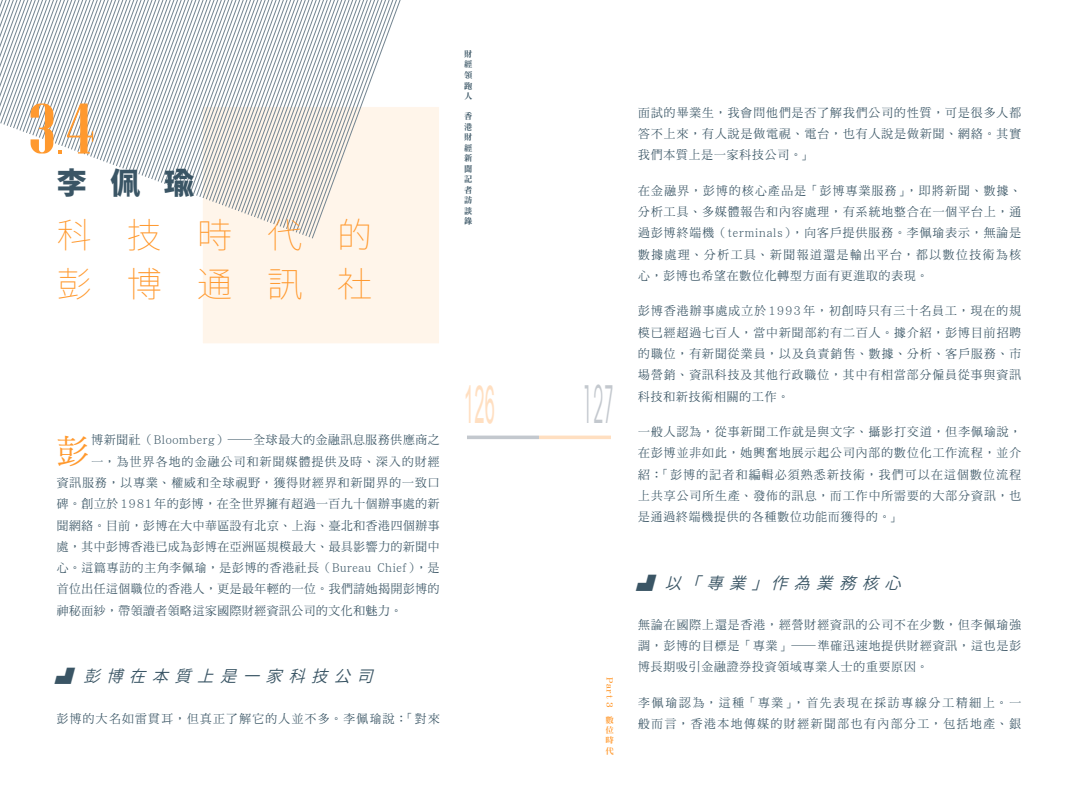
<style>
.page{position:relative;width:1078px;height:791px;background:#fff}
.page>*{position:absolute;margin:0;border:0;box-sizing:border-box;transform-origin:0 0}
.t1{font:62.5px "Pottery Barn";color:#ff992e;scale:.95 1}
.t2{font:52.5px "Arial";color:#ffdfc1;scale:.35 1}
.t3{font:52.5px "Avant Garde IT Cby BT";color:#c3c8ce;scale:.35 1}
.t4{font:100 35px/49px "Noto Sans JP";letter-spacing:1.005em;color:#ff992e}
.t5{font:33.38px "DF Ming HK W5";color:#ff992e}
.t6{font:900 30px "Noto Sans JP";color:#3a5565}
.t7{font:italic 600 16.25px "Noto Sans JP";color:#3a5565}
.t8{font:12.12px/21.2px "DF Ming HK W5";letter-spacing:.075em;color:#3a5565;text-align:justify}
.t9{font:12.12px "DF Ming HK W5";letter-spacing:.05em;color:#3a5565}
.t10{font:12.12px/21.2px "DF Ming HK W5";letter-spacing:.135em;color:#3a5565}
.t11{font:12.12px "DF Ming HK W5";letter-spacing:.055em;color:#3a5565}
.t12{font:12.12px "DF Ming HK W5";letter-spacing:.11em;color:#3a5565}
.t13{font:12.12px "DF Ming HK W5";letter-spacing:.105em;color:#3a5565}
.t14{font:8.5px/10.5px "DF Ming HK W9";color:#3a5565;text-align:justify}
.t15{font:8.25px/10.1px "DF Ming HK W9";color:#ff992e;text-align:justify}
</style>
<div class="page">
<svg style="left:467px;top:435px;width:72px;height:4px"></svg>
<svg style="left:539px;top:435px;width:72px;height:4px"></svg>
<div style="left:202px;top:106px;width:237px;height:238px;background:#fff5ea;border:1px solid #fff"></div>
<svg style="left:0;top:0;width:432px;height:238px"></svg>
<h1 class="t1" style="left:31px;top:95px;width:71px">3.4</h1>
<h3 class="t6" style="left:57px;top:166px;width:139px">李佩瑜</h3>
<h3 class="t4" style="left:57px;top:211px;width:317px">科技時代的彭博通訊社</h3>
<h3 class="t5" style="left:57px;top:432px;width:34px">彭</h3>
<p class="t8" style="left:91px;top:429px;width:349px">博新聞社（Bloomberg）—全球最大的金融訊息服務供應商之</p>
<p class="t13" style="left:91px;top:454px;width:349px">一，為世界各地的金融公司和新聞媒體提供及時、深入的財經</p>
<p class="t8" style="left:57px;top:471px;width:384px">資訊服務，以專業、權威和全球視野，獲得財經界和新聞界的一致口</p>
<p class="t11" style="left:57px;top:497px;width:384px">碑。創立於1981年的彭博，在全世界擁有超過一百九十個辦事處的新</p>
<p class="t9" style="left:57px;top:518px;width:384px">聞網絡。目前，彭博在大中華區設有北京、上海、臺北和香港四個辦事</p>
<p class="t9" style="left:57px;top:539px;width:384px">處，其中彭博香港已成為彭博在亞洲區規模最大、最具影響力的新聞中</p>
<p class="t8" style="left:57px;top:556px;width:384px">心。這篇專訪的主角李佩瑜，是彭博的香港社長（Bureau Chief），是</p>
<p class="t9" style="left:57px;top:582px;width:384px">首位出任這個職位的香港人，更是最年輕的一位。我們請她揭開彭博的</p>
<p class="t9" style="left:57px;top:603px;width:347px">神秘面紗，帶領讀者領略這家國際財經資訊公司的文化和魅力。</p>
<h3 class="t7" style="left:55px;top:667px;width:332px">▟ 彭博在本質上是一家科技公司</h3>
<p class="t12" style="left:57px;top:711px;width:384px">彭博的大名如雷貫耳，但真正了解它的人並不多。李佩瑜說：「對來</p>
<p class="t14" style="left:464px;top:48px;width:9px">財經領跑人</p>
<p class="t14" style="left:464px;top:111px;width:9px">香港財經新聞記者訪談錄</p>
<h2 class="t2" style="left:464px;top:370px;width:90px">126</h2>
<h2 class="t3" style="left:582px;top:372px;width:92px">127</h2>
<p class="t15" style="left:615px;top:676px;width:32px;rotate:90deg">Part 3</p>
<p class="t15" style="left:605px;top:714px;width:10px">數位時代</p>
<p class="t8" style="left:638px;top:102px;width:384px">面試的畢業生，我會問他們是否了解我們公司的性質，可是很多人都答不上來，有人說是做電視、電台，也有人說是做新聞、網絡。其實我們本質上是一家科技公司。」</p>
<p class="t8" style="left:638px;top:179px;width:384px">在金融界，彭博的核心產品是「彭博專業服務」，即將新聞、數據、分析工具、多媒體報告和內容處理，有系統地整合在一個平台上，通過彭博終端機（terminals），向客戶提供服務。李佩瑜表示，無論是數據處理、分析工具、新聞報道還是輸出平台，都以數位技術為核心，彭博也希望在數位化轉型方面有更進取的表現。</p>
<p class="t8" style="left:638px;top:300px;width:384px">彭博香港辦事處成立於1993年，初創時只有三十名員工，現在的規模已經超過七百人，當中新聞部約有二百人。據介紹，彭博目前招聘的職位，有新聞從業員，以及負責銷售、數據、分析、客戶服務、市場營銷、資訊科技及其他行政職位，其中有相當部分僱員從事與資訊科技和新技術相關的工作。</p>
<p class="t8" style="left:638px;top:420px;width:384px">一般人認為，從事新聞工作就是與文字、攝影打交道，但李佩瑜說，在彭博並非如此，她興奮地展示起公司內部的數位化工作流程，並介紹：「彭博的記者和編輯必須熟悉新技術，我們可以在這個數位流程上共享公司所生產、發佈的訊息，而工作中所需要的大部分資訊，也是通過終端機提供的各種數位功能而獲得的。」</p>
<h3 class="t7" style="left:636px;top:573px;width:278px">▟ 以「專業」作為業務核心</h3>
<p class="t8" style="left:638px;top:613px;width:384px">無論在國際上還是香港，經營財經資訊的公司不在少數，但李佩瑜強調，彭博的目標是「專業」—準確迅速地提供財經資訊，這也是彭博長期吸引金融證券投資領域專業人士的重要原因。</p>
<p class="t10" style="left:638px;top:691px;width:384px">李佩瑜認為，這種「專業」，首先表現在採訪專線分工精細上。一般而言，香港本地傳媒的財經新聞部也有內部分工，包括地產、銀</p>
</div>
